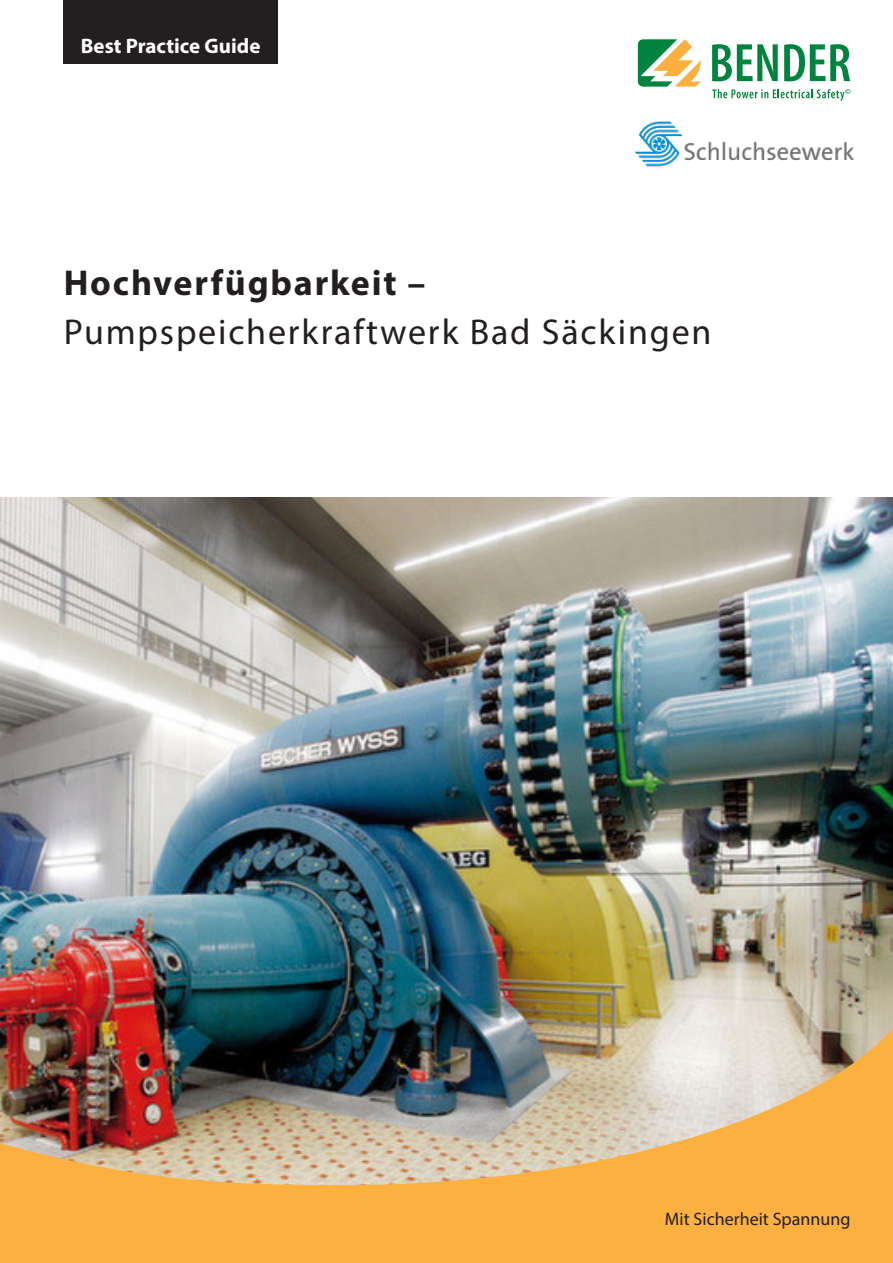
<style>
.page{position:relative;width:893px;height:1263px;background:#fff}
.page>*{position:absolute;margin:0;border:0;box-sizing:border-box;transform-origin:0 0}
.Titel{font:36px "Myriad Pro";letter-spacing:.05em;color:#231f20}
.Titel-2{font:700 36px "Myriad Pro";letter-spacing:.05em;color:#231f20}
.t1{font:700 21px "Myriad Pro";color:#fff}
.t2{font:18px "Myriad Pro";color:#231f20}
</style>
<div class="page">
<img style="left:0;top:497px;width:893px;height:516px">
<svg style="left:712px;top:89px;width:138px;height:12px"></svg>
<svg style="left:712px;top:44px;width:66px;height:37px"></svg>
<svg style="left:784px;top:44px;width:66px;height:37px"></svg>
<svg style="left:638px;top:39px;width:63px;height:48px"></svg>
<img style="left:0;top:1013px;width:893px;height:250px">
<img style="left:634px;top:121px;width:221px;height:46px">
<div style="left:64px;top:0;width:214px;height:64px;background:#231f20"></div>
<p class="t1" style="left:81px;top:33px;width:181px">Best Practice Guide</p>
<p class="Titel-2" style="left:64px;top:259px;width:363px">Hochverfügbarkeit –</p>
<p class="Titel" style="left:64px;top:310px;width:649px">Pumpspeicherkraftwerk Bad Säckingen</p>
<p class="t2" style="left:665px;top:1207px;width:187px">Mit Sicherheit Spannung</p>
</div>
